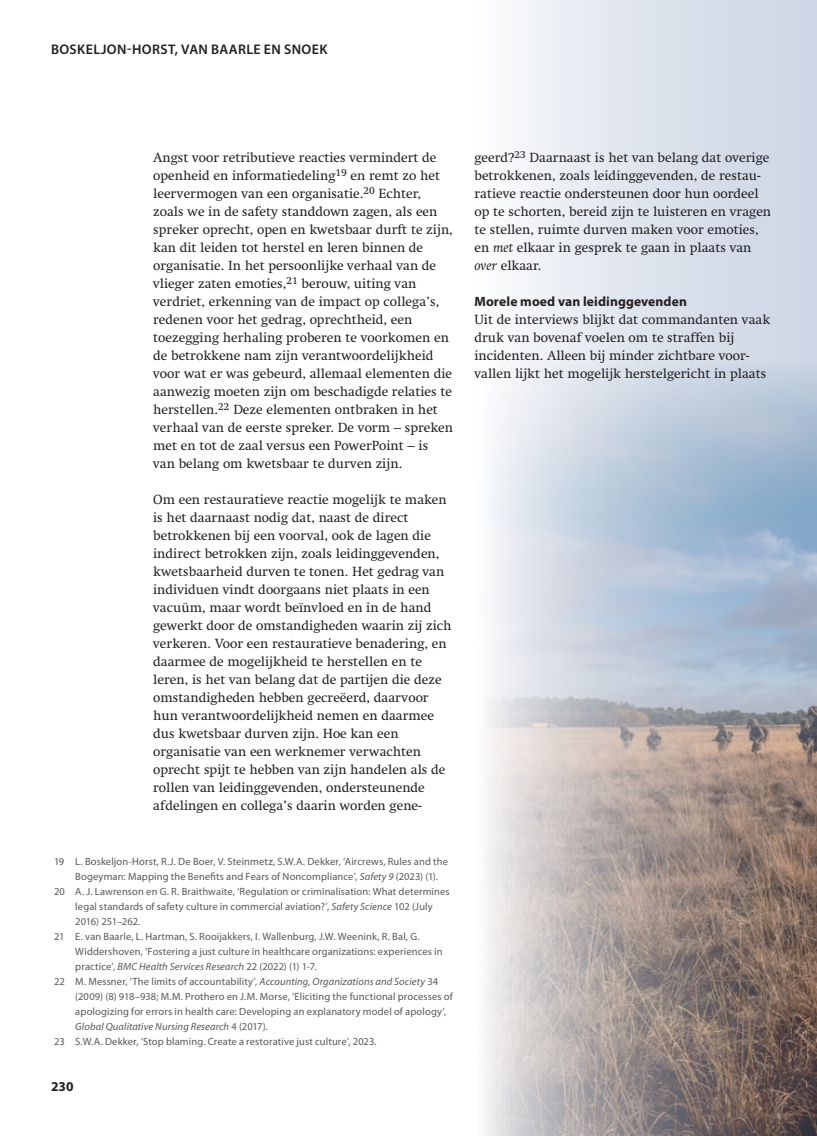
<style>
.page{position:relative;width:817px;height:1136px;background:#fff}
.page>*{position:absolute;margin:0;border:0;box-sizing:border-box;transform-origin:0 0}
.t1{font:600 13.95px "Myriad Pro";letter-spacing:.03em;color:#231f20}
.t2{font:13.5px/18px "Swift LT Std";color:#231f20}
.t3{font:700 13.5px "Myriad Pro";letter-spacing:.01em;color:#231f20}
.t4{font:10.5px "Myriad Pro";letter-spacing:.01em;color:#57585a}
.t5{font:italic 10.5px "Myriad Pro";letter-spacing:.01em;color:#57585a}
.s1{font-style:italic}
.s2{font-style:normal}
</style>
<div class="page">
<div style="left:472px;top:0;width:344px;height:1135px;background:linear-gradient(to right,#f9fafc,#c9d3e2)"></div>
<img style="left:472px;top:364px;width:344px;height:771px">
<p class="t1" style="left:51px;top:40px;width:278px">BOSKELJON-HORST, VAN BAARLE EN SNOEK</p>
<p class="t2" style="left:153px;top:149px;width:301px">Angst voor retributieve reacties vermindert de openheid en informatiedeling<sup>19</sup> en remt zo het leervermogen van een organisatie.<sup>20</sup> Echter, zoals we in de safety standdown zagen, als een spreker oprecht, open en kwetsbaar durft te zijn, kan dit leiden tot herstel en leren binnen de organisatie. In het persoonlijke verhaal van de vlieger zaten emoties,<sup>21</sup> berouw, uiting van verdriet, erkenning van de impact op collega’s, redenen voor het gedrag, oprechtheid, een toezegging herhaling proberen te voorkomen en de betrokkene nam zijn verantwoordelijkheid voor wat er was gebeurd, allemaal elementen die aanwezig moeten zijn om beschadigde relaties te herstellen.<sup>22</sup> Deze elementen ontbraken in het verhaal van de eerste spreker. De vorm – spreken met en tot de zaal versus een PowerPoint – is van belang om kwetsbaar te durven zijn.</p>
<p class="t2" style="left:153px;top:491px;width:300px">Om een restauratieve reactie mogelijk te maken is het daarnaast nodig dat, naast de direct betrokkenen bij een voorval, ook de lagen die indirect betrokken zijn, zoals leidinggevenden, kwetsbaarheid durven te tonen. Het gedrag van individuen vindt doorgaans niet plaats in een vacuüm, maar wordt beïnvloed en in de hand gewerkt door de omstandigheden waarin zij zich verkeren. Voor een restauratieve benadering, en daarmee de mogelijkheid te herstellen en te leren, is het van belang dat de partijen die deze omstandigheden hebben gecreëerd, daarvoor hun verantwoordelijkheid nemen en daarmee dus kwetsbaar durven zijn. Hoe kan een organisatie van een werknemer verwachten oprecht spijt te hebben van zijn handelen als de rollen van leidinggevenden, ondersteunende afdelingen en collega’s daarin worden gene-</p>
<p class="t4" style="left:54px;top:854px;width:395px">19 L. Boskeljon-Horst, R.J. De Boer, V. Steinmetz, S.W.A. Dekker, ‘Aircrews, Rules and the</p>
<p class="t4" style="left:75px;top:869px;width:364px">Bogeyman: Mapping the Benefits and Fears of Noncompliance’, <span class="s1">Safety 9</span> (2023) (1).</p>
<p class="t4" style="left:54px;top:884px;width:397px">20 A. J. Lawrenson en G. R. Braithwaite, ‘Regulation or criminalisation: What determines</p>
<p class="t4" style="left:75px;top:899px;width:359px">legal standards of safety culture in commercial aviation?’, <span class="s1">Safety Science</span> 102 (July</p>
<p class="t4" style="left:75px;top:914px;width:67px">2016) 251–262.</p>
<p class="t4" style="left:54px;top:929px;width:367px">21 E. van Baarle, L. Hartman, S. Rooijakkers, I. Wallenburg, J.W. Weenink, R. Bal, G.</p>
<p class="t4" style="left:75px;top:944px;width:369px">Widdershoven, ‘Fostering a just culture in healthcare organizations: experiences in</p>
<p class="t4" style="left:75px;top:959px;width:243px">practice’, <span class="s1">BMC Health Services Research</span> 22 (2022) (1) 1-7.</p>
<p class="t4" style="left:54px;top:974px;width:386px">22 M. Messner, ‘The limits of accountability’, <span class="s1">Accounting, Organizations and Society</span> 34</p>
<p class="t4" style="left:75px;top:989px;width:379px">(2009) (8) 918–938; M.M. Prothero en J.M. Morse, ‘Eliciting the functional processes of</p>
<p class="t4" style="left:75px;top:1004px;width:372px">apologizing for errors in health care: Developing an explanatory model of apology’,</p>
<p class="t5" style="left:75px;top:1019px;width:194px">Global Qualitative Nursing Research <span class="s2">4 (2017).</span></p>
<p class="t4" style="left:54px;top:1034px;width:324px">23 S.W.A. Dekker, ‘Stop blaming. Create a restorative just culture’, 2023.</p>
<p class="t3" style="left:51px;top:1077px;width:24px">230</p>
<p class="t2" style="left:474px;top:149px;width:298px">geerd?<sup>23</sup> Daarnaast is het van belang dat overige betrokkenen, zoals leidinggevenden, de restau&shy;ratieve reactie ondersteunen door hun oordeel op te schorten, bereid zijn te luisteren en vragen te stellen, ruimte durven maken voor emoties, en <span class="s1">met</span> elkaar in gesprek te gaan in plaats van <span class="s1">over</span> elkaar.</p>
<p class="t3" style="left:474px;top:293px;width:214px">Morele moed van leidinggevenden</p>
<p class="t2" style="left:474px;top:311px;width:297px">Uit de interviews blijkt dat commandanten vaak druk van bovenaf voelen om te straffen bij incidenten. Alleen bij minder zichtbare voor&shy;vallen lijkt het mogelijk herstelgericht in plaats</p>
</div>
